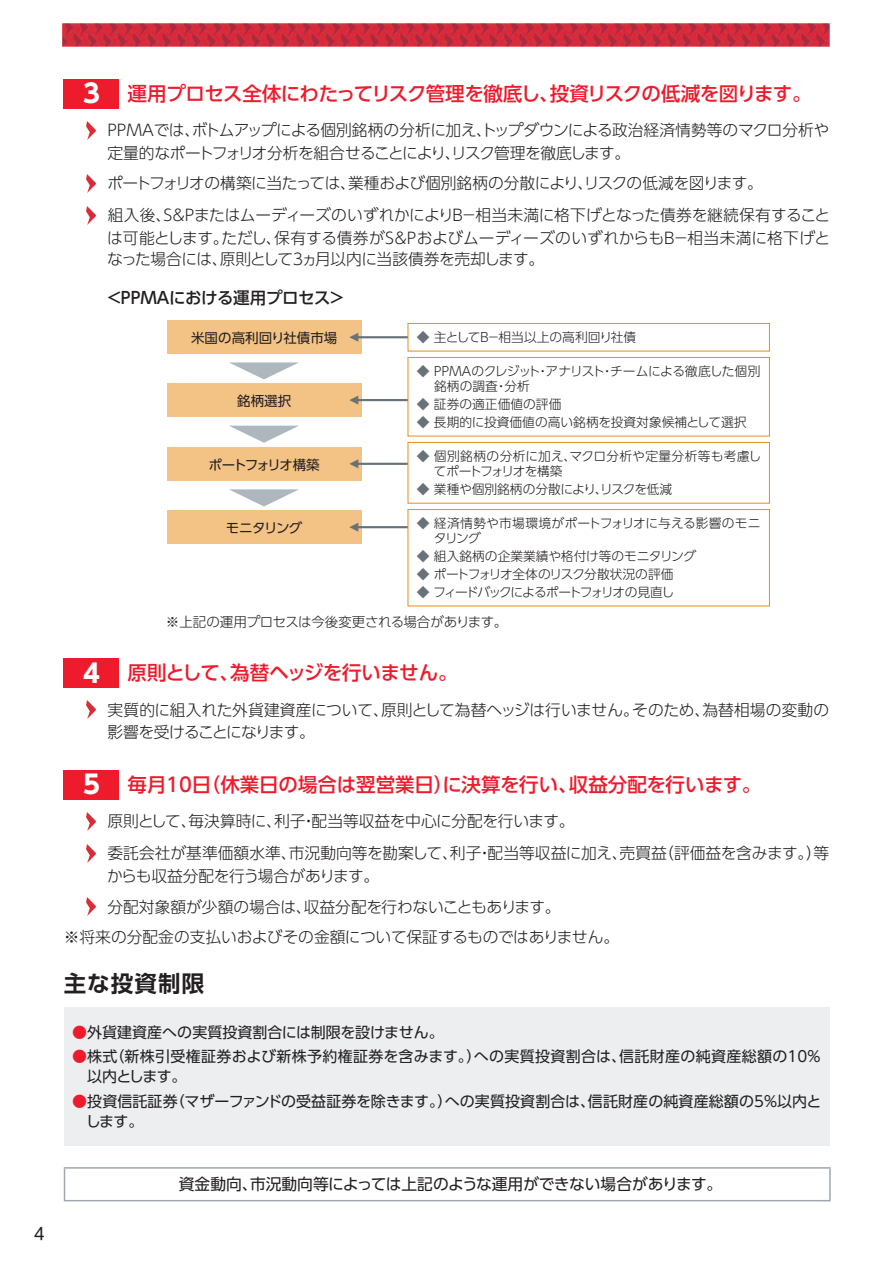
<style>
.page{position:relative;width:893px;height:1263px;background:#fff}
.page>*{position:absolute;margin:0;border:0;box-sizing:border-box;transform-origin:0 0}
.t1{font:700 22.5px "UD Shin Go Pro De";letter-spacing:.05em;color:#231f20}
.t2{font:500 19.5px "UD Shin Go Pro";letter-spacing:-.02em;color:#ee1b2c}
.t3{font:500 16.5px "UD Shin Go Pro";letter-spacing:-.035em;color:#231f20}
.t4{font:16.5px "UD Shin M Go Pro";color:#231f20}
.t5{font:300 15.75px/32px "UD Shin Go Pro";letter-spacing:-.02em;color:#231f20}
.t6{font:300 15.75px/22.4px "UD Shin Go Pro";letter-spacing:-.04em;color:#231f20}
.t7{font:300 15.75px/32px "UD Shin Go Pro";color:#231f20}
.t8{font:15.75px "UD Shin Go Pro";letter-spacing:-.005em;color:#231f20}
.t9{font:15px/20.2px "UD Shin Go Pro";letter-spacing:.005em;color:#231f20}
.t10{font:300 13.5px "UD Shin Go Pro";letter-spacing:-.02em;color:#231f20}
.t11{font:13.5px "UD Shin Go Pro";letter-spacing:-.01em;color:#231f20}
.t12{font:13.5px "UD Shin Go Pro";letter-spacing:-.12em;color:#231f20}
.t13{font:300 12.75px/14.2px "UD Shin Go Pro";color:#231f20}
.t14{font:300 12.75px/14.2px "UD Shin Go Pro";letter-spacing:-.045em;color:#231f20}
.t15{font:300 12.75px "UD Shin Go Pro";letter-spacing:-.115em;color:#231f20}
.t16{font:300 12.75px "UD Shin Go Pro";letter-spacing:-.03em;color:#231f20}
.s1{font-weight:700;font-size:25.5px;color:#fff}
.s2{color:#687379}
.s3{color:#ee1b2c}
</style>
<div class="page">
<img style="left:62px;top:23px;width:767px;height:23px">
<div style="left:64px;top:79px;width:55px;height:29px;background:#ee1b2c"></div>
<img style="left:86px;top:121px;width:10px;height:18px">
<img style="left:86px;top:174px;width:10px;height:18px">
<img style="left:86px;top:206px;width:10px;height:18px">
<div style="left:167px;top:320px;width:195px;height:34px;background:#f3c285"></div>
<div style="left:167px;top:383px;width:195px;height:34px;background:#f3c285"></div>
<div style="left:167px;top:447px;width:195px;height:34px;background:#f3c285"></div>
<div style="left:167px;top:510px;width:195px;height:34px;background:#f3c285"></div>
<svg style="left:229px;top:362px;width:70px;height:17px"></svg>
<svg style="left:230px;top:426px;width:68px;height:17px"></svg>
<svg style="left:229px;top:489px;width:70px;height:17px"></svg>
<svg style="left:349px;top:333px;width:59px;height:9px"></svg>
<svg style="left:349px;top:396px;width:59px;height:9px"></svg>
<svg style="left:349px;top:459px;width:59px;height:9px"></svg>
<svg style="left:349px;top:523px;width:59px;height:9px"></svg>
<div style="left:408px;top:323px;width:362px;height:28px;border:1px solid #e58e19"></div>
<div style="left:408px;top:357px;width:362px;height:79px;border:1px solid #e58e19"></div>
<div style="left:408px;top:442px;width:362px;height:61px;border:1px solid #e58e19"></div>
<div style="left:408px;top:509px;width:362px;height:97px;border:1px solid #e58e19"></div>
<div style="left:64px;top:658px;width:55px;height:30px;background:#ee1b2c"></div>
<img style="left:86px;top:701px;width:10px;height:18px">
<div style="left:64px;top:770px;width:55px;height:29px;background:#ee1b2c"></div>
<img style="left:86px;top:812px;width:10px;height:18px">
<img style="left:86px;top:844px;width:10px;height:18px">
<img style="left:86px;top:897px;width:10px;height:18px">
<div style="left:64px;top:1007px;width:765px;height:139px;background:#eceef0"></div>
<hr style="left:64px;top:1167px;width:767px;height:2px;background:#9da7ae">
<hr style="left:64px;top:1169px;width:1px;height:31px;background:#9da7ae">
<hr style="left:829px;top:1169px;width:2px;height:31px;background:#9da7ae">
<hr style="left:64px;top:1200px;width:767px;height:1px;background:#9da7ae">
<p class="t4" style="left:34px;top:1220px;width:12px">4</p>
<p class="t2" style="left:83px;top:78px;width:730px"><span class="s1">3</span> 運用プロセス全体にわたってリスク管理を徹底し、投資リスクの低減を図ります。</p>
<p class="t6" style="left:104px;top:118px;width:726px">ＰＰＭＡでは、ボトムアップによる個別銘柄の分析に加え、トップダウンによる政治経済情勢等のマクロ分析や定量的なポートフォリオ分析を組合せることにより、リスク管理を徹底します。</p>
<p class="t5" style="left:107px;top:167px;width:725px">ポートフォリオの構築に当たっては、業種および個別銘柄の分散により、リスクの低減を図ります。<br>組入後、Ｓ＆ＰまたはムーディーズのいずれかによりＢ－相当未満に格下げとなった債券を継続保有すること</p>
<p class="t5" style="left:107px;top:227px;width:725px;line-height:21.3px">は可能とします。ただし、保有する債券がＳ＆ＰおよびムーディーズのいずれからもＢ－相当未満に格下げとなった場合には、原則として3ヵ月以内に当該債券を売却します。</p>
<p class="t3" style="left:106px;top:284px;width:241px">＜ＰＰＭＡにおける運用プロセス＞</p>
<p class="t11" style="left:191px;top:327px;width:148px">米国の高利回り社債市場</p>
<p class="t13" style="left:417px;top:330px;width:221px"><span class="s2">◆</span> 主としてＢ－相当以上の高利回り社債</p>
<p class="t14" style="left:434px;top:364px;width:328px;text-indent:-17px"><span class="s2">◆</span> ＰＰＭＡのクレジット・アナリスト・チームによる徹底した個別銘柄の調査・分析</p>
<p class="t13" style="left:417px;top:396px;width:146px"><span class="s2">◆</span> 証券の適正価値の評価</p>
<p class="t13" style="left:417px;top:414px;width:331px"><span class="s2">◆</span> 長期的に投資価値の高い銘柄を投資対象候補として選択</p>
<p class="t13" style="left:434px;top:449px;width:329px;text-indent:-17px"><span class="s2">◆</span> 個別銘柄の分析に加え、マクロ分析や定量分析等も考慮してポートフォリオを構築</p>
<p class="t13" style="left:417px;top:481px;width:257px"><span class="s2">◆</span> 業種や個別銘柄の分散により、リスクを低減</p>
<p class="t13" style="left:434px;top:516px;width:328px;text-indent:-17px"><span class="s2">◆</span> 経済情勢や市場環境がポートフォリオに与える影響のモニタリング</p>
<p class="t13" style="left:417px;top:548px;width:281px"><span class="s2">◆</span> 組入銘柄の企業業績や格付け等のモニタリング</p>
<p class="t16" style="left:417px;top:563px;width:258px"><span class="s2">◆</span> ポートフォリオ全体のリスク分散状況の評価</p>
<p class="t15" style="left:417px;top:581px;width:259px"><span class="s2">◆</span> フィードバックによるポートフォリオの見直し</p>
<p class="t10" style="left:166px;top:611px;width:343px">※上記の運用プロセスは今後変更される場合があります。</p>
<p class="t2" style="left:83px;top:657px;width:376px"><span class="s1">4</span> 原則として、為替ヘッジを行いません。</p>
<p class="t5" style="left:107px;top:698px;width:723px;line-height:22.4px">実質的に組入れた外貨建資産について、原則として為替ヘッジは行いません。そのため、為替相場の変動の影響を受けることになります。</p>
<p class="t2" style="left:83px;top:769px;width:680px"><span class="s1">5</span> 毎月10日（休業日の場合は翌営業日）に決算を行い、収益分配を行います。</p>
<p class="t7" style="left:107px;top:805px;width:723px">原則として、毎決算時に、利子・配当等収益を中心に分配を行います。<br>委託会社が基準価額水準、市況動向等を勘案して、利子・配当等収益に加え、売買益（評価益を含みます。）等</p>
<p class="t5" style="left:107px;top:859px;width:274px">からも収益分配を行う場合があります。</p>
<p class="t5" style="left:107px;top:890px;width:455px">分配対象額が少額の場合は、収益分配を行わないこともあります。</p>
<p class="t5" style="left:64px;top:921px;width:557px">※将来の分配金の支払いおよびその金額について保証するものではありません。</p>
<h1 class="t1" style="left:64px;top:965px;width:142px">主な投資制限</h1>
<p class="t9" style="left:72px;top:1021px;width:373px"><span class="s3">●</span>外貨建資産への実質投資割合には制限を設けません。</p>
<p class="t9" style="left:87px;top:1046px;width:736px;text-indent:-15px"><span class="s3">●</span>株式（新株引受権証券および新株予約権証券を含みます。）への実質投資割合は、信託財産の純資産総額の10％以内とします。</p>
<p class="t9" style="left:86px;top:1090px;width:737px;text-indent:-14px"><span class="s3">●</span>投資信託証券（マザーファンドの受益証券を除きます。）への実質投資割合は、信託財産の純資産総額の5％以内とします。</p>
<p class="t11" style="left:237px;top:390px;width:55px">銘柄選択</p>
<p class="t12" style="left:208px;top:454px;width:113px">ポートフォリオ構築</p>
<p class="t11" style="left:226px;top:517px;width:78px">モニタリング</p>
<p class="t8" style="left:179px;top:1171px;width:545px">資金動向、市況動向等によっては上記のような運用ができない場合があります。</p>
</div>
